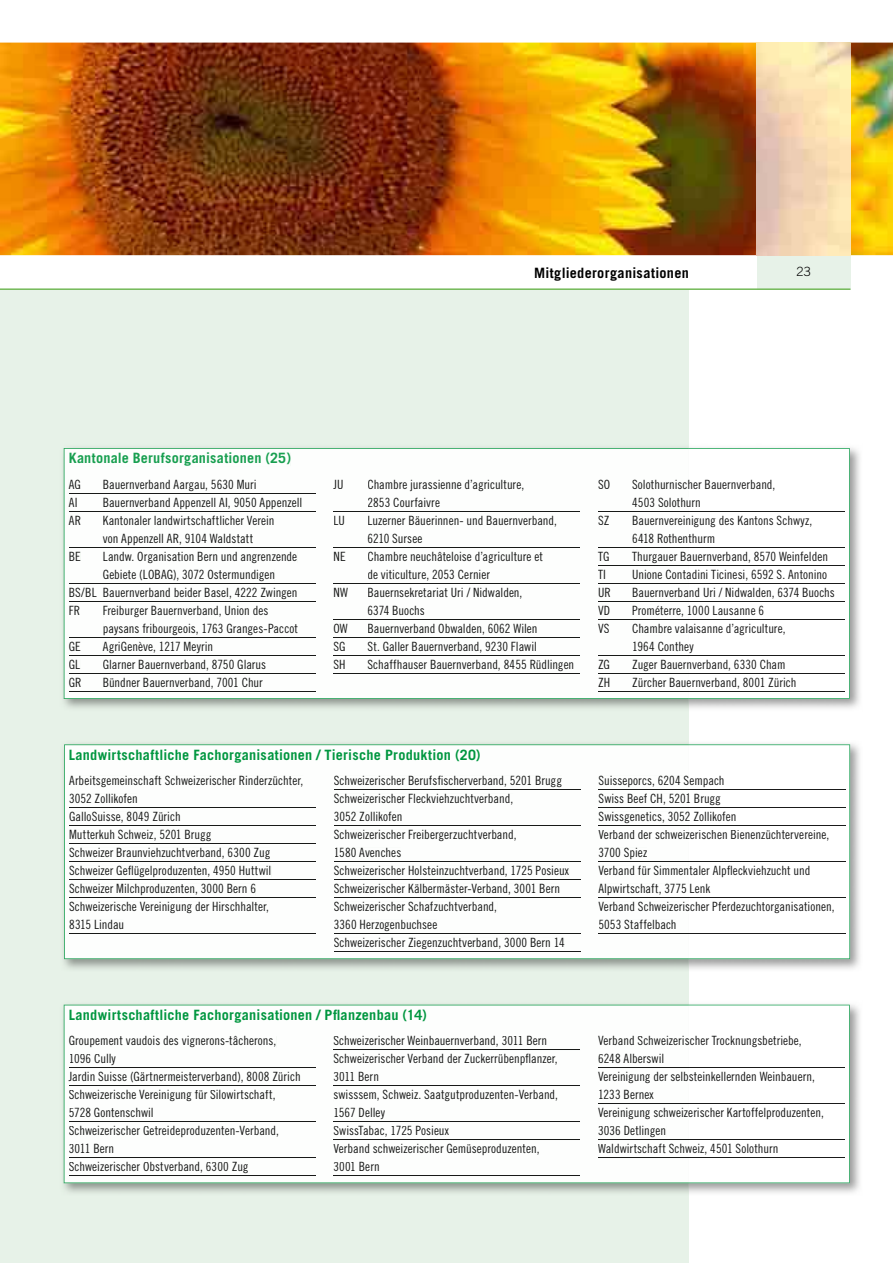
<style>
.page{position:relative;width:893px;height:1263px;background:#fff}
.page>*{position:absolute;margin:0;border:0;box-sizing:border-box;transform-origin:0 0}
.t1{font:700 14.25px "Trade Gothic LT Std";letter-spacing:.015em;color:#00963f}
.t2{font:700 14.25px "Trade Gothic LT Std";letter-spacing:.01em;color:#189f50}
.t3{font:700 14.25px "Trade Gothic LT Std";letter-spacing:.02em;color:#000}
.t4{font:12.75px/18px "Trade Gothic LT Std Cn 18";color:#181918}
.t5{font:12.75px/18px "Trade Gothic LT Std Cn 18";color:#1a1a1a}
.t6{font:300 12.75px "Trade Gothic LT Std";color:#000}
.s1{color:#1a1a1a}
.s2{color:#181918}
</style>
<div class="page">
<img style="left:0;top:43px;width:893px;height:212px">
<div style="left:0;top:289px;width:689px;height:974px;background:#e7f2e8"></div>
<div style="left:757px;top:255px;width:93px;height:34px;background:#e7f2e8"></div>
<img style="left:757px;top:43px;width:93px;height:212px">
<hr style="left:0;top:288px;width:850px;height:2px;background:#73b958">
<img style="left:63px;top:447px;width:797px;height:261px">
<svg style="left:689px;top:448px;width:161px;height:251px"></svg>
<div style="left:64px;top:448px;width:625px;height:251px;background:#fdfefd"></div>
<img style="left:63px;top:743px;width:797px;height:226px">
<svg style="left:689px;top:744px;width:161px;height:215px"></svg>
<div style="left:64px;top:744px;width:625px;height:215px;background:#fdfefd"></div>
<img style="left:63px;top:1004px;width:797px;height:189px">
<svg style="left:689px;top:1005px;width:161px;height:178px"></svg>
<div style="left:64px;top:1005px;width:625px;height:178px;background:#fdfefd"></div>
<p class="t3" style="left:534px;top:267px;width:156px">Mitgliederorganisationen</p>
<p class="t6" style="left:796px;top:267px;width:16px">23</p>
<p class="t2" style="left:69px;top:453px;width:224px">Kantonale Berufsorganisationen (25)</p>
<p class="t4" style="left:69px;top:476px;width:14px">AG</p>
<p class="t4" style="left:103px;top:476px;width:155px">Bauernverband Aargau, 5630 Muri</p>
<p class="t4" style="left:69px;top:494px;width:10px">AI</p>
<p class="t4" style="left:103px;top:494px;width:201px">Bauernverband Appenzell AI, 9050 Appenzell</p>
<p class="t4" style="left:69px;top:512px;width:14px">AR</p>
<p class="t4" style="left:103px;top:512px;width:173px">Kantonaler landwirtschaftlicher Verein von Appenzell AR, 9104 Waldstatt</p>
<p class="t4" style="left:69px;top:548px;width:14px">BE</p>
<p class="t4" style="left:103px;top:548px;width:196px">Landw. Organisation Bern und angrenzende</p>
<p class="t4" style="left:103px;top:566px;width:174px">Gebiete (LOBAG), 3072 Ostermundigen</p>
<p class="t4" style="left:69px;top:584px;width:230px">BS/BL Bauernverband beider Basel, 4222 Zwingen</p>
<p class="t4" style="left:69px;top:602px;width:13px">FR</p>
<p class="t4" style="left:103px;top:602px;width:197px">Freiburger Bauernverband, Union des paysans fribourgeois, 1763 Granges-Paccot</p>
<p class="t4" style="left:69px;top:638px;width:14px">GE</p>
<p class="t4" style="left:103px;top:638px;width:112px">AgriGenève, 1217 Meyrin</p>
<p class="t4" style="left:69px;top:656px;width:13px">GL</p>
<p class="t4" style="left:103px;top:656px;width:165px">Glarner Bauernverband, 8750 Glarus</p>
<p class="t4" style="left:69px;top:674px;width:14px">GR</p>
<p class="t4" style="left:103px;top:674px;width:161px">Bündner Bauernverband, 7001 Chur</p>
<p class="t4" style="left:333px;top:476px;width:12px">JU</p>
<p class="t4" style="left:367px;top:476px;width:158px">Chambre jurassienne d’agriculture,<br>2853 Courfaivre</p>
<p class="t4" style="left:333px;top:512px;width:13px">LU</p>
<p class="t4" style="left:367px;top:512px;width:191px">Luzerner Bäuerinnen- und Bauernverband,<br>6210 Sursee</p>
<p class="t4" style="left:333px;top:548px;width:14px">NE</p>
<p class="t4" style="left:367px;top:548px;width:177px">Chambre neuchâteloise d’agriculture et de viticulture, 2053 Cernier</p>
<p class="t4" style="left:333px;top:584px;width:16px">NW</p>
<p class="t4" style="left:367px;top:584px;width:157px">Bauernsekretariat Uri / Nidwalden,<br>6374 Buochs</p>
<p class="t4" style="left:333px;top:620px;width:16px">OW</p>
<p class="t4" style="left:367px;top:620px;width:172px">Bauernverband Obwalden, 6062 Wilen</p>
<p class="t4" style="left:333px;top:638px;width:14px">SG</p>
<p class="t4" style="left:367px;top:638px;width:171px">St. Galler Bauernverband, 9230 Flawil</p>
<p class="t4" style="left:333px;top:656px;width:14px">SH</p>
<p class="t4" style="left:367px;top:656px;width:208px">Schaffhauser Bauernverband, 8455 Rüdlingen</p>
<p class="t4" style="left:598px;top:476px;width:14px">SO</p>
<p class="t4" style="left:632px;top:476px;width:145px">Solothurnisc<span class="s1">her Bauernverband,<br></span>4503 Soloth<span class="s1">urn</span></p>
<p class="t4" style="left:598px;top:512px;width:13px">SZ</p>
<p class="t5" style="left:632px;top:512px;width:182px"><span class="s2">Bauernverei</span>nigung des Kantons Schwyz,<br><span class="s2">6418 Rothen</span>thurm</p>
<p class="t4" style="left:598px;top:548px;width:13px">TG</p>
<p class="t5" style="left:632px;top:548px;width:197px"><span class="s2">Thurgauer B</span>auernverband, 8570 Weinfelden</p>
<p class="t4" style="left:598px;top:566px;width:10px">TI</p>
<p class="t5" style="left:632px;top:566px;width:197px"><span class="s2">Unione Cont</span>adini Ticinesi, 6592 S. Antonino</p>
<p class="t4" style="left:598px;top:584px;width:14px">UR</p>
<p class="t5" style="left:632px;top:584px;width:204px"><span class="s2">Bauernverba</span>nd Uri / Nidwalden, 6374 Buochs</p>
<p class="t4" style="left:598px;top:602px;width:14px">VD</p>
<p class="t5" style="left:632px;top:602px;width:133px"><span class="s2">Prométerre,</span> 1000 Lausanne 6</p>
<p class="t4" style="left:598px;top:620px;width:13px">VS</p>
<p class="t5" style="left:632px;top:620px;width:155px"><span class="s2">Chambre val</span>aisanne d’agriculture,<br><span class="s2">1964 Conthe</span>y</p>
<p class="t4" style="left:598px;top:656px;width:13px">ZG</p>
<p class="t5" style="left:632px;top:656px;width:155px"><span class="s2">Zuger Bauer</span>nverband, 6330 Cham</p>
<p class="t4" style="left:598px;top:674px;width:14px">ZH</p>
<p class="t5" style="left:632px;top:674px;width:166px"><span class="s2">Zürcher Bau</span>ernverband, 8001 Zürich</p>
<p class="t1" style="left:69px;top:749px;width:413px">Landwirtschaftliche Fachorganisationen / Tierische Produktion (20)</p>
<p class="t4" style="left:69px;top:773px;width:236px">Arbeitsgemeinschaft Schweizerischer Rinderzüchter, 3052 Zollikofen<br>GalloSuisse, 8049 Zürich<br>Mutterkuh Schweiz, 5201 Brugg<br>Schweizer Braunviehzuchtverband, 6300 Zug Schweizer Geflügelproduzenten, 4950 Huttwil Schweizer Milchproduzenten, 3000 Bern 6<br>Schweizerische Vereinigung der Hirschhalter,<br>8315 Lindau</p>
<p class="t4" style="left:334px;top:773px;width:237px">Schweizerischer Berufsfischerverband, 5201 Brugg Schweizerischer Fleckviehzuchtverband,<br>3052 Zollikofen<br>Schweizerischer Freibergerzuchtverband,<br>1580 Avenches<br>Schweizerischer Holsteinzuchtverband, 1725 Posieux Schweizerischer Kälbermäster-Verband, 3001 Bern Schweizerischer Schafzuchtverband,<br>3360 Herzogenbuchsee<br>Schweizerischer Ziegenzuchtverband, 3000 Bern 14</p>
<p class="t4" style="left:598px;top:773px;width:238px">Suisseporcs, 6204 S<span class="s1">empach<br></span>Swiss Beef CH, 520<span class="s1">1 Brugg<br></span>Swissgenetics, 305<span class="s1">2 Zollikofen<br></span>Verband der schweiz<span class="s1">erischen Bienenzüchtervereine, </span>3700 Spiez<br>Verband für Simmen<span class="s1">taler Alpfleckviehzucht und </span>Alpwirtschaft, 3775 <span class="s1">Lenk<br></span>Verband Schweizeri<span class="s1">scher Pferdezuchtorganisationen, </span>5053 Staffelbach</p>
<p class="t1" style="left:69px;top:1010px;width:360px">Landwirtschaftliche Fachorganisationen / Pflanzenbau (14)</p>
<p class="t4" style="left:69px;top:1033px;width:233px">Groupement vaudois des vignerons-tâcherons, 1096 Cully<br>Jardin Suisse (Gärtnermeisterverband), 8008 Zürich Schweizerische Vereinigung für Silowirtschaft, 5728 Gontenschwil<br>Schweizerischer Getreideproduzenten-Verband, 3011 Bern<br>Schweizerischer Obstverband, 6300 Zug</p>
<p class="t4" style="left:333px;top:1033px;width:226px">Schweizerischer Weinbauernverband, 3011 Bern<br>Schweizerischer Verband der Zuckerrübenpflanzer,<br>3011 Bern<br>swisssem, Schweiz. Saatgutproduzenten-Verband,<br>1567 Delley<br>SwissTabac, 1725 Posieux<br>Verband schweizerischer Gemüseproduzenten,<br>3001 Bern</p>
<p class="t4" style="left:598px;top:1033px;width:227px">Verband Schweizeri<span class="s1">scher Trocknungsbetriebe, </span>6248 Alberswil<br>Vereinigung der selb<span class="s1">steinkellernden Weinbauern, </span>1233 Bernex<br>Vereinigung schweiz<span class="s1">erischer Kartoffelproduzenten, </span>3036 Detlingen<br>Waldwirtschaft Sch<span class="s1">weiz, 4501 Solothurn</span></p>
</div>
